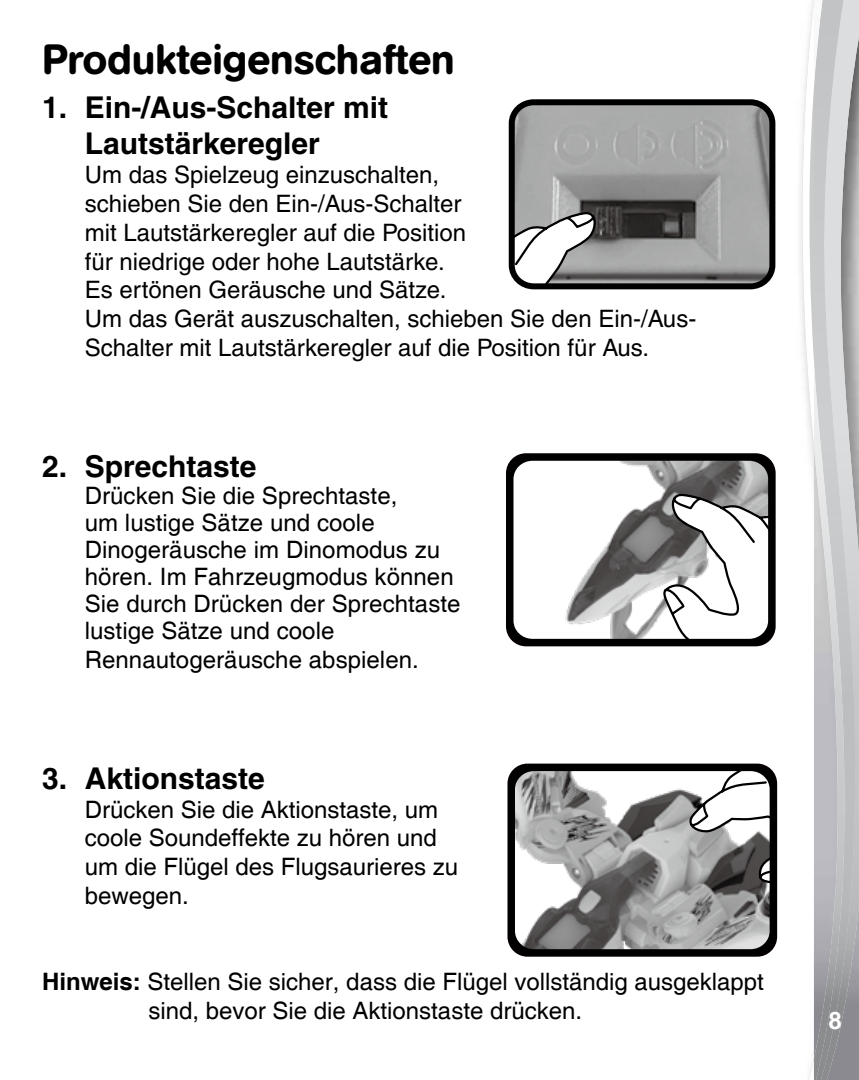
<style>
.page{position:relative;width:859px;height:1080px;background:#fff}
.page>*{position:absolute;margin:0;border:0;box-sizing:border-box;transform-origin:0 0}
.t1{font:500 42px "AG Book Rounded";color:#000}
.t2{font:700 30px/36px "Helvetica";color:#000}
.t3{font:24px/27.3px "Helvetica";letter-spacing:.005em;color:#000}
.t4{font:500 24px/28.8px "Helvetica";color:#000}
.t5{font:700 24px "Helvetica";color:#fff}
.s1{font-weight:700}
</style>
<div class="page">
<svg style="left:802px;top:0;width:12px;height:1080px"></svg>
<img style="left:847px;top:906px;width:12px;height:174px">
<svg style="left:847px;top:0;width:12px;height:906px;background:#b6b7b8"></svg>
<img style="left:814px;top:0;width:33px;height:1080px">
<img style="left:516px;top:106px;width:252px;height:176px">
<img style="left:513px;top:460px;width:256px;height:178px">
<div style="left:506px;top:453px;width:270px;height:193px;border:6px solid #040000;border-radius:17px"></div>
<svg style="left:516px;top:211px;width:95px;height:71px"></svg>
<div style="left:509px;top:99px;width:266px;height:190px;border:6px solid #000;border-radius:22px"></div>
<svg style="left:661px;top:494px;width:110px;height:148px"></svg>
<div style="left:507px;top:455px;width:267px;height:190px;border:6px solid #000;border-radius:22px"></div>
<img style="left:514px;top:771px;width:256px;height:179px">
<div style="left:507px;top:764px;width:270px;height:193px;border:6px solid #040000;border-radius:17px"></div>
<svg style="left:685px;top:768px;width:88px;height:119px"></svg>
<div style="left:509px;top:765px;width:267px;height:190px;border:6px solid #000;border-radius:22px"></div>
<h1 class="t1" style="left:42px;top:35px;width:414px">Produkteigenschaften</h1>
<p class="t2" style="left:85px;top:89px;width:305px;text-indent:-43px">1. Ein-/Aus-Schalter mit<br>Lautstärkeregler</p>
<p class="t4" style="left:85px;top:160px;width:613px">Um das Spielzeug einzuschalten,<br>schieben Sie den Ein-/Aus-Schalter<br>mit Lautstärkeregler auf die Position<br>für niedrige oder hohe Lautstärke.<br>Es ertönen Geräusche und Sätze.<br>Um das Gerät auszuschalten, schieben Sie den Ein-/Aus-Schalter mit Lautstärkeregler auf die Position für Aus.</p>
<p class="t2" style="left:42px;top:448px;width:216px">2. Sprechtaste</p>
<p class="t3" style="left:85px;top:483px;width:377px">Drücken Sie die Sprechtaste,<br>um lustige Sätze und coole<br>Dinogeräusche im Dinomodus zu hören. Im Fahrzeugmodus können<br>Sie durch Drücken der Sprechtaste lustige Sätze und coole<br>Rennautogeräusche abspielen.</p>
<p class="t2" style="left:42px;top:760px;width:224px">3. Aktionstaste</p>
<p class="t3" style="left:85px;top:796px;width:375px;line-height:28.8px">Drücken Sie die Aktionstaste, um coole Soundeffekte zu hören und um die Flügel des Flugsaurieres zu bewegen.</p>
<p class="t3" style="left:148px;top:968px;width:617px;line-height:28.8px;text-indent:-106px"><span class="s1">Hinweis:</span> Stellen Sie sicher, dass die Flügel vollständig ausgeklappt sind, bevor Sie die Aktionstaste drücken.</p>
<p class="t5" style="left:828px;top:1006px;width:15px">8</p>
</div>
